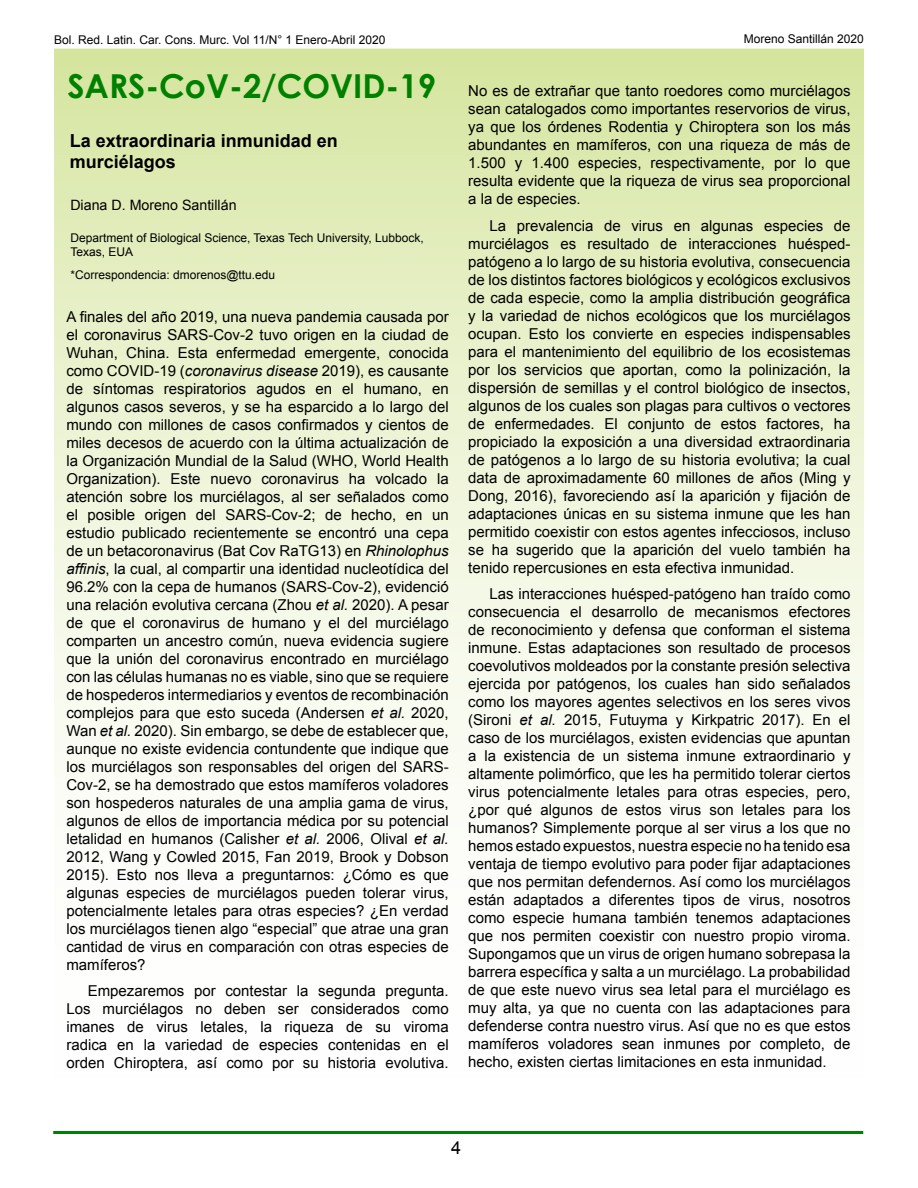
<style>
.page{position:relative;width:918px;height:1188px;background:#fff}
.page>*{position:absolute;margin:0;border:0;box-sizing:border-box;transform-origin:0 0}
.t1{font:700 33px "Century Gothic";color:#008000}
.t2{font:700 18px/21.6px "Arial";color:#000}
.t3{font:18px "Arial";color:#000}
.t4{font:15px/18px "Arial";color:#000;text-align:justify}
.t5{font:14.25px "Arial";color:#000}
.t6{font:12px/14.4px "Arial";color:#000}
.s1{font-style:italic}
</style>
<div class="page">
<div style="left:55px;top:49px;width:808px;height:1079px;background:linear-gradient(to bottom,#dbe9ad,#fff)"></div>
<hr style="left:53px;top:1131px;width:810px;height:3px;background:#008000">
<p class="t6" style="left:54px;top:32px;width:333px">Bol. Red. Latin. Car. Cons. Murc. Vol 11/N° 1 Enero-Abril 2020</p>
<p class="t6" style="left:744px;top:31px;width:122px">Moreno Santillán 2020</p>
<h1 class="t1" style="left:68px;top:61px;width:370px">SARS-CoV-2/COVID-19</h1>
<p class="t2" style="left:70px;top:130px;width:270px">La extraordinaria inmunidad en murciélagos</p>
<p class="t5" style="left:70px;top:196px;width:168px">Diana D. Moreno Santillán</p>
<p class="t6" style="left:70px;top:230px;width:355px">Department of Biological Science, Texas Tech University, Lubbock,<br>Texas, EUA</p>
<p class="t6" style="left:70px;top:268px;width:206px">*Correspondencia: dmorenos@ttu.edu</p>
<p class="t4" style="left:66px;top:307px;width:384px">A finales del año 2019, una nueva pandemia causada por el coronavirus SARS-Cov-2 tuvo origen en la ciudad de Wuhan, China. Esta enfermedad emergente, conocida como COVID-19 (<span class="s1">coronavirus disease</span> 2019), es causante de síntomas respiratorios agudos en el humano, en algunos casos severos, y se ha esparcido a lo largo del mundo con millones de casos confirmados y cientos de miles decesos de acuerdo con la última actualización de la Organización Mundial de la Salud (WHO, World Health Organization). Este nuevo coronavirus ha volcado la atención sobre los murciélagos, al ser señalados como el posible origen del SARS-Cov-2; de hecho, en un estudio publicado recientemente se encontró una cepa de un betacoronavirus (Bat Cov RaTG13) en <span class="s1">Rhinolophus affinis</span>, la cual, al compartir una identidad nucleotídica del 96.2% con la cepa de humanos (SARS-Cov-2), evidenció una relación evolutiva cercana (Zhou <span class="s1">et al.</span> 2020). A pesar de que el coronavirus de humano y el del murciélago comparten un ancestro común, nueva evidencia sugiere que la unión del coronavirus encontrado en murciélago con las células humanas no es viable, sino que se requiere de hospederos intermediarios y eventos de recombinación complejos para que esto suceda (Andersen <span class="s1">et al.</span> 2020, Wan <span class="s1">et al.</span> 2020). Sin embargo, se debe de establecer que, aunque no existe evidencia contundente que indique que los murciélagos son responsables del origen del SARS-Cov-2, se ha demostrado que estos mamíferos voladores son hospederos naturales de una amplia gama de virus, algunos de ellos de importancia médica por su potencial letalidad en humanos (Calisher <span class="s1">et al.</span> 2006, Olival <span class="s1">et al.<br></span>2012, Wang y Cowled 2015, Fan 2019, Brook y Dobson 2015). Esto nos lleva a preguntarnos: ¿Cómo es que algunas especies de murciélagos pueden tolerar virus, potencialmente letales para otras especies? ¿En verdad los murciélagos tienen algo “especial” que atrae una gran cantidad de virus en comparación con otras especies de mamíferos?</p>
<p class="t4" style="left:66px;top:982px;width:384px;text-indent:21px">Empezaremos por contestar la segunda pregunta.<br>Los murciélagos no deben ser considerados como imanes de virus letales, la riqueza de su viroma radica en la variedad de especies contenidas en el orden Chiroptera, así como por su historia evolutiva.</p>
<p class="t4" style="left:468px;top:82px;width:384px">No es de extrañar que tanto roedores como murciélagos sean catalogados como importantes reservorios de virus, ya que los órdenes Rodentia y Chiroptera son los más abundantes en mamíferos, con una riqueza de más de 1.500 y 1.400 especies, respectivamente, por lo que resulta evidente que la riqueza de virus sea proporcional a la de especies.</p>
<p class="t4" style="left:468px;top:217px;width:384px;text-indent:21px">La prevalencia de virus en algunas especies de murciélagos es resultado de interacciones huésped&shy;patógeno a lo largo de su historia evolutiva, consecuencia de los distintos factores biológicos y ecológicos exclusivos de cada especie, como la amplia distribución geográfica y la variedad de nichos ecológicos que los murciélagos ocupan. Esto los convierte en especies indispensables para el mantenimiento del equilibrio de los ecosistemas por los servicios que aportan, como la polinización, la dispersión de semillas y el control biológico de insectos, algunos de los cuales son plagas para cultivos o vectores de enfermedades. El conjunto de estos factores, ha propiciado la exposición a una diversidad extraordinaria de patógenos a lo largo de su historia evolutiva; la cual data de aproximadamente 60 millones de años (Ming y Dong, 2016), favoreciendo así la aparición y fijación de adaptaciones únicas en su sistema inmune que les han permitido coexistir con estos agentes infecciosos, incluso se ha sugerido que la aparición del vuelo también ha tenido repercusiones en esta efectiva inmunidad.</p>
<p class="t4" style="left:468px;top:585px;width:384px;text-indent:21px">Las interacciones huésped-patógeno han traído como consecuencia el desarrollo de mecanismos efectores de reconocimiento y defensa que conforman el sistema inmune. Estas adaptaciones son resultado de procesos coevolutivos moldeados por la constante presión selectiva ejercida por patógenos, los cuales han sido señalados como los mayores agentes selectivos en los seres vivos (Sironi <span class="s1">et al.</span> 2015, Futuyma y Kirkpatric 2017). En el caso de los murciélagos, existen evidencias que apuntan a la existencia de un sistema inmune extraordinario y altamente polimórfico, que les ha permitido tolerar ciertos virus potencialmente letales para otras especies, pero, ¿por qué algunos de estos virus son letales para los humanos? Simplemente porque al ser virus a los que no hemos estado expuestos, nuestra especie no ha tenido esa ventaja de tiempo evolutivo para poder fijar adaptaciones que nos permitan defendernos. Así como los murciélagos están adaptados a diferentes tipos de virus, nosotros como especie humana también tenemos adaptaciones que nos permiten coexistir con nuestro propio viroma.<br>Supongamos que un virus de origen humano sobrepasa la barrera específica y salta a un murciélago. La probabilidad de que este nuevo virus sea letal para el murciélago es muy alta, ya que no cuenta con las adaptaciones para defenderse contra nuestro virus. Así que no es que estos mamíferos voladores sean inmunes por completo, de hecho, existen ciertas limitaciones en esta inmunidad.</p>
<p class="t3" style="left:451px;top:1135px;width:12px">4</p>
</div>
